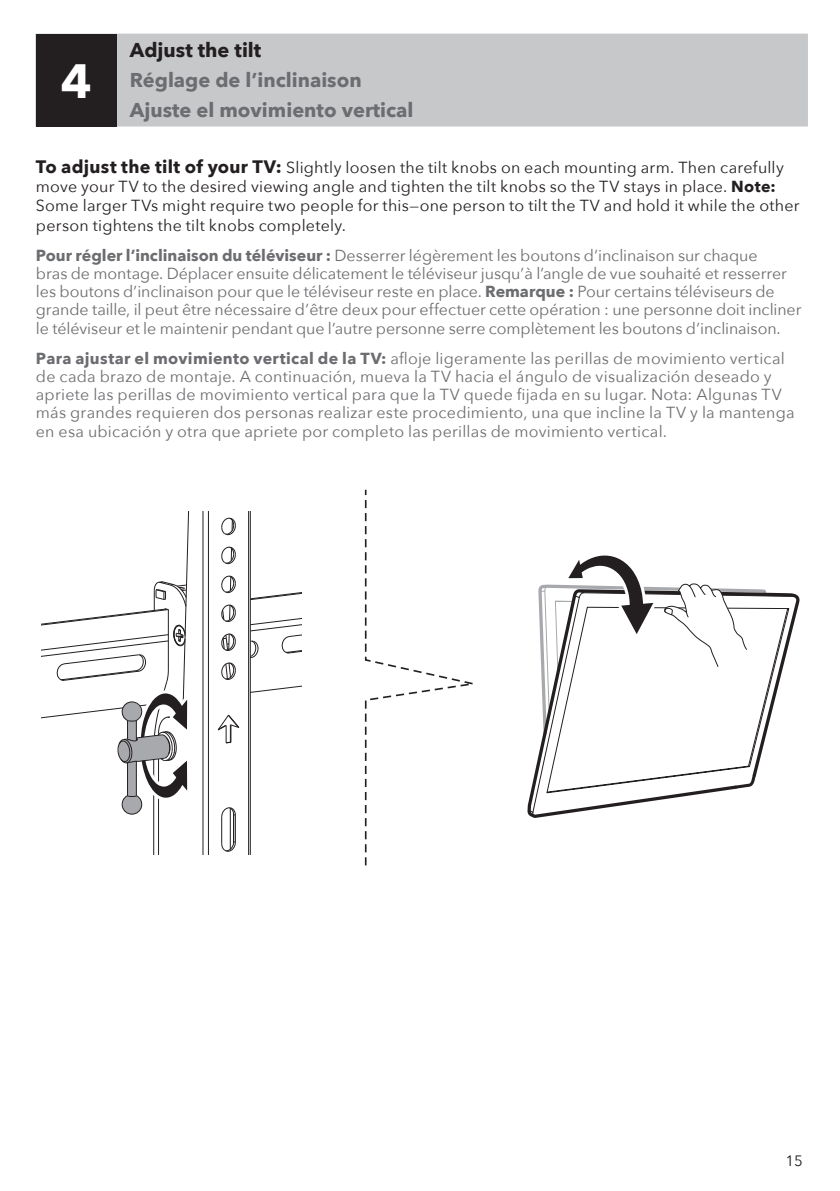
<style>
.page{position:relative;width:840px;height:1191px;background:#fff}
.page>*{position:absolute;margin:0;border:0;box-sizing:border-box;transform-origin:0 0}
.t1{font:700 48px "Avenir Next";color:#fff}
.t2{font:700 20px/30px "Avenir Next";color:#6c6d70}
.t3{font:700 20px "Avenir Next";color:#231f20}
.t4{font:16px/18.4px "Avenir Next";letter-spacing:.01em;color:#6c6d70}
.t5{font:16px/19.2px "Avenir Next";letter-spacing:.015em;color:#231f20}
.t6{font:15px "Avenir Next";color:#231f20}
.s1{font-weight:700;font-size:18px}
.s2{font-weight:700}
</style>
<div class="page">
<div style="left:35px;top:34px;width:772px;height:92px;background:#c7c8ca"></div>
<div style="left:36px;top:34px;width:81px;height:92px;background:#231f20"></div>
<svg style="left:527px;top:555px;width:273px;height:262px"></svg>
<svg style="left:364px;top:489px;width:109px;height:377px"></svg>
<hr style="left:153px;top:759px;width:1px;height:95px;background:#231f20">
<hr style="left:158px;top:759px;width:1px;height:95px;background:#231f20">
<hr style="left:202px;top:511px;width:1px;height:343px;background:#231f20">
<hr style="left:208px;top:511px;width:1px;height:343px;background:#231f20">
<hr style="left:248px;top:511px;width:1px;height:343px;background:#231f20">
<hr style="left:250px;top:511px;width:1px;height:343px;background:#231f20">
<svg style="left:217px;top:714px;width:23px;height:29px"></svg>
<svg style="left:249px;top:673px;width:52px;height:20px"></svg>
<svg style="left:221px;top:604px;width:15px;height:18px"></svg>
<svg style="left:221px;top:633px;width:15px;height:18px"></svg>
<svg style="left:221px;top:575px;width:15px;height:19px"></svg>
<svg style="left:221px;top:546px;width:15px;height:19px"></svg>
<svg style="left:221px;top:517px;width:15px;height:19px"></svg>
<svg style="left:221px;top:662px;width:15px;height:18px"></svg>
<svg style="left:221px;top:807px;width:15px;height:45px"></svg>
<svg style="left:249px;top:511px;width:52px;height:147px"></svg>
<svg style="left:42px;top:511px;width:148px;height:305px"></svg>
<h1 class="t1" style="left:61px;top:40px;width:33px">4</h1>
<p class="t3" style="left:130px;top:32px;width:133px">Adjust the tilt</p>
<p class="t2" style="left:130px;top:64px;width:285px">Réglage de l’inclinaison<br>Ajuste el movimiento vertical</p>
<p class="t5" style="left:36px;top:157px;width:764px"><span class="s1">To adjust the tilt of your TV:</span> Slightly loosen the tilt knobs on each mounting arm. Then carefully move your TV to the desired viewing angle and tighten the tilt knobs so the TV stays in place. <span class="s2">Note:<br></span>Some larger TVs might require two people for this—one person to tilt the TV and hold it while the other person tightens the tilt knobs completely.</p>
<p class="t4" style="left:36px;top:245px;width:766px"><span class="s2">Pour régler l’inclinaison du téléviseur :</span> Desserrer légèrement les boutons d’inclinaison sur chaque<br>bras de montage. Déplacer ensuite délicatement le téléviseur jusqu’à l’angle de vue souhaité et resserrer les boutons d’inclinaison pour que le téléviseur reste en place. <span class="s2">Remarque :</span> Pour certains téléviseurs de grande taille, il peut être nécessaire d’être deux pour effectuer cette opération : une personne doit incliner le téléviseur et le maintenir pendant que l’autre personne serre complètement les boutons d’inclinaison.</p>
<p class="t4" style="left:36px;top:348px;width:759px"><span class="s2">Para ajustar el movimiento vertical de la TV:</span> afloje ligeramente las perillas de movimiento vertical de cada brazo de montaje. A continuación, mueva la TV hacia el ángulo de visualización deseado y apriete las perillas de movimiento vertical para que la TV quede fijada en su lugar. Nota: Algunas TV más grandes requieren dos personas realizar este procedimiento, una que incline la TV y la mantenga en esa ubicación y otra que apriete por completo las perillas de movimiento vertical.</p>
<p class="t6" style="left:785px;top:1148px;width:19px">15</p>
</div>
